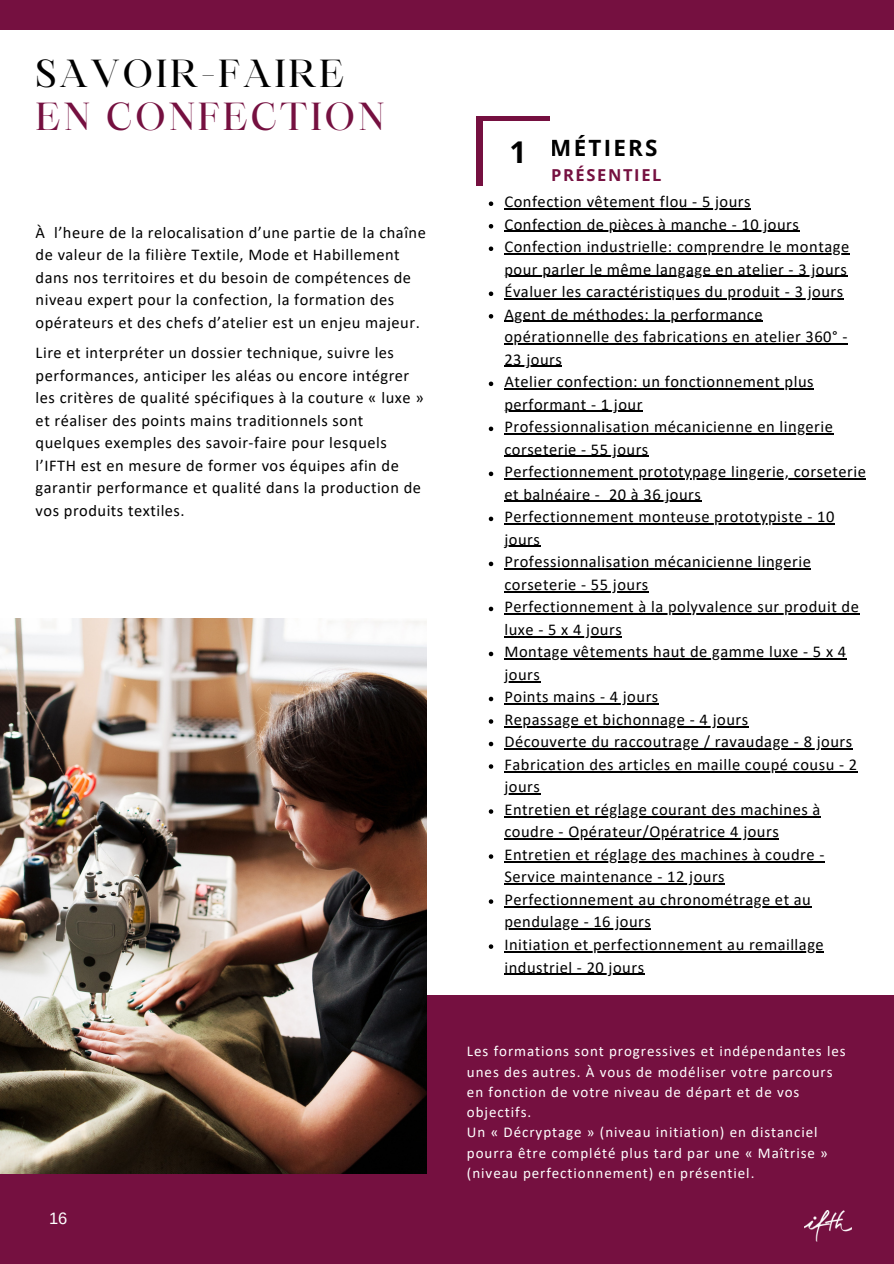
<style>
.page{position:relative;width:894px;height:1264px;background:#fff}
.page>*{position:absolute;margin:0;border:0;box-sizing:border-box;transform-origin:0 0}
.t1{font:37.5px "Maharlika";letter-spacing:.07em;color:#000}
.t2{font:37.5px "Maharlika";letter-spacing:.07em;color:#751040}
.t3{font:700 30px "Open Sans";color:#000}
.t4{font:700 22.35px "Open Sans";letter-spacing:.1em;color:#000}
.t5{font:16.5px/22.5px "Calibri";letter-spacing:.03em;color:#000}
.t6{font:700 16.5px "Open Sans";letter-spacing:.1em;color:#751040}
.t7{font:16.5px "Arimo";color:#fff}
.t8{font:15px/20.2px "Calibri";letter-spacing:.06em;color:#fff}
</style>
<div class="page">
<div style="left:0;top:0;width:893px;height:30px;background:#751040"></div>
<div style="left:0;top:995px;width:893px;height:268px;background:#751040"></div>
<img style="left:0;top:618px;width:427px;height:555px">
<div style="left:476px;top:116px;width:74px;height:69px;background:#751040"></div>
<div style="left:483px;top:122px;width:69px;height:66px;background:#fff"></div>
<svg style="left:488px;top:201px;width:5px;height:5px"></svg>
<hr style="left:504px;top:208px;width:247px;height:1px;background:#000">
<svg style="left:488px;top:224px;width:5px;height:4px"></svg>
<hr style="left:504px;top:231px;width:295px;height:1px;background:#000">
<svg style="left:488px;top:246px;width:5px;height:5px"></svg>
<hr style="left:504px;top:253px;width:345px;height:1px;background:#000">
<hr style="left:504px;top:276px;width:343px;height:1px;background:#000">
<svg style="left:488px;top:291px;width:5px;height:5px"></svg>
<hr style="left:504px;top:298px;width:339px;height:1px;background:#000">
<svg style="left:488px;top:314px;width:5px;height:4px"></svg>
<hr style="left:504px;top:321px;width:258px;height:1px;background:#000">
<hr style="left:504px;top:343px;width:343px;height:1px;background:#000">
<hr style="left:504px;top:366px;width:58px;height:1px;background:#000">
<svg style="left:488px;top:381px;width:5px;height:5px"></svg>
<hr style="left:504px;top:388px;width:309px;height:1px;background:#000">
<hr style="left:504px;top:411px;width:138px;height:1px;background:#000">
<svg style="left:488px;top:426px;width:5px;height:5px"></svg>
<hr style="left:504px;top:433px;width:329px;height:1px;background:#000">
<hr style="left:504px;top:456px;width:144px;height:1px;background:#000">
<svg style="left:488px;top:471px;width:5px;height:5px"></svg>
<hr style="left:504px;top:478px;width:362px;height:1px;background:#000">
<hr style="left:504px;top:501px;width:96px;height:1px;background:#000">
<hr style="left:608px;top:501px;width:93px;height:1px;background:#000">
<svg style="left:488px;top:516px;width:5px;height:5px"></svg>
<hr style="left:504px;top:523px;width:330px;height:1px;background:#000">
<hr style="left:504px;top:546px;width:36px;height:1px;background:#000">
<svg style="left:488px;top:561px;width:5px;height:5px"></svg>
<hr style="left:504px;top:568px;width:307px;height:1px;background:#000">
<hr style="left:504px;top:591px;width:144px;height:1px;background:#000">
<svg style="left:488px;top:606px;width:5px;height:5px"></svg>
<hr style="left:504px;top:613px;width:355px;height:1px;background:#000">
<hr style="left:504px;top:636px;width:118px;height:1px;background:#000">
<svg style="left:488px;top:651px;width:5px;height:5px"></svg>
<hr style="left:504px;top:658px;width:342px;height:1px;background:#000">
<hr style="left:504px;top:681px;width:36px;height:1px;background:#000">
<svg style="left:488px;top:696px;width:5px;height:5px"></svg>
<hr style="left:504px;top:703px;width:154px;height:1px;background:#000">
<svg style="left:488px;top:719px;width:5px;height:4px"></svg>
<hr style="left:504px;top:726px;width:244px;height:1px;background:#000">
<svg style="left:488px;top:741px;width:5px;height:5px"></svg>
<hr style="left:504px;top:748px;width:348px;height:1px;background:#000">
<svg style="left:488px;top:764px;width:5px;height:4px"></svg>
<hr style="left:504px;top:771px;width:353px;height:1px;background:#000">
<hr style="left:504px;top:793px;width:36px;height:1px;background:#000">
<svg style="left:488px;top:809px;width:5px;height:4px"></svg>
<hr style="left:504px;top:816px;width:316px;height:1px;background:#000">
<hr style="left:504px;top:838px;width:275px;height:1px;background:#000">
<svg style="left:488px;top:854px;width:5px;height:4px"></svg>
<hr style="left:504px;top:861px;width:320px;height:1px;background:#000">
<hr style="left:504px;top:883px;width:221px;height:1px;background:#000">
<svg style="left:488px;top:899px;width:5px;height:4px"></svg>
<hr style="left:504px;top:906px;width:307px;height:1px;background:#000">
<hr style="left:504px;top:928px;width:147px;height:1px;background:#000">
<svg style="left:488px;top:944px;width:5px;height:4px"></svg>
<hr style="left:504px;top:951px;width:320px;height:1px;background:#000">
<hr style="left:504px;top:973px;width:140px;height:1px;background:#000">
<img style="left:804px;top:1210px;width:47px;height:31px">
<h1 class="t1" style="left:36px;top:58px;width:310px">SAVOIR-FAIRE</h1>
<h1 class="t2" style="left:36px;top:101px;width:350px">EN CONFECTION</h1>
<p class="t5" style="left:36px;top:222px;width:391px">À l’heure de la relocalisation d’une partie de la chaîne de valeur de la filière Textile, Mode et Habillement dans nos territoires et du besoin de compétences de niveau expert pour la confection, la formation des opérateurs et des chefs d’atelier est un enjeu majeur.</p>
<p class="t5" style="left:36px;top:342px;width:389px">Lire et interpréter un dossier technique, suivre les performances, anticiper les aléas ou encore intégrer les critères de qualité spécifiques à la couture « luxe » et réaliser des points mains traditionnels sont quelques exemples des savoir-faire pour lesquels l’IFTH est en mesure de former vos équipes afin de garantir performance et qualité dans la production de vos produits textiles.</p>
<p class="t7" style="left:49px;top:1209px;width:20px">16</p>
<h3 class="t4" style="left:550px;top:132px;width:109px">MÉTIERS</h3>
<p class="t6" style="left:551px;top:163px;width:112px">PRÉSENTIEL</p>
<p class="t5" style="left:504px;top:192px;width:363px">Confection vêtement flou - 5 jours<br>Confection de pièces à manche - 10 jours Confection industrielle: comprendre le montage pour parler le même langage en atelier - 3 jours Évaluer les caractéristiques du produit - 3 jours Agent de méthodes: la performance opérationnelle des fabrications en atelier 360° - 23 jours<br>Atelier confection: un fonctionnement plus performant - 1 jour<br>Professionnalisation mécanicienne en lingerie corseterie - 55 jours<br>Perfectionnement prototypage lingerie, corseterie et balnéaire - 20 à 36 jours<br>Perfectionnement monteuse prototypiste - 10 jours<br>Professionnalisation mécanicienne lingerie corseterie - 55 jours<br>Perfectionnement à la polyvalence sur produit de luxe - 5 x 4 jours<br>Montage vêtements haut de gamme luxe - 5 x 4 jours<br>Points mains - 4 jours<br>Repassage et bichonnage - 4 jours<br>Découverte du raccoutrage / ravaudage - 8 jours Fabrication des articles en maille coupé cousu - 2 jours<br>Entretien et réglage courant des machines à coudre - Opérateur/Opératrice 4 jours<br>Entretien et réglage des machines à coudre - Service maintenance - 12 jours<br>Perfectionnement au chronométrage et au pendulage - 16 jours<br>Initiation et perfectionnement au remaillage industriel - 20 jours</p>
<h2 class="t3" style="left:509px;top:131px;width:19px">1</h2>
<p class="t8" style="left:467px;top:1042px;width:380px">Les formations sont progressives et indépendantes les unes des autres. À vous de modéliser votre parcours en fonction de votre niveau de départ et de vos objectifs.<br>Un « Décryptage » (niveau initiation) en distanciel pourra être complété plus tard par une « Maîtrise » (niveau perfectionnement) en présentiel.</p>
</div>
